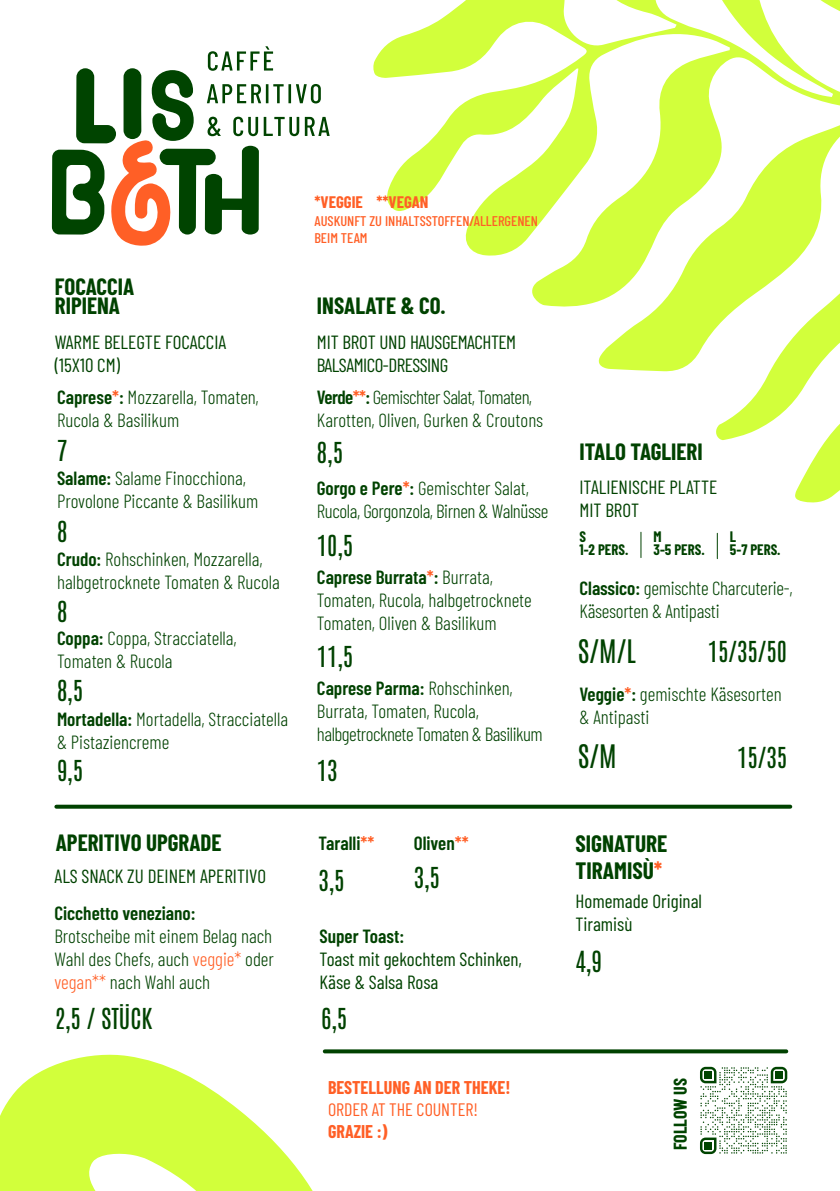
<style>
.page{position:relative;width:840px;height:1191px;background:#fff}
.page>*{position:absolute;margin:0;border:0;box-sizing:border-box;transform-origin:0 0}
.t1{font:27.6px "Antonio";color:#004200}
.t2{font:24.8px "Antonio";color:#004200}
.t3{font:24.6px "Antonio";color:#004200}
.t4{font:700 23.2px/27.8px "Barlow Condensed";color:#004200}
.t5{font:700 23px/19px "Barlow Condensed";color:#004200}
.t6{font:300 19px/22.8px "Barlow Condensed";color:#004200}
.t7{font:19px/22.8px "Barlow Condensed";color:#004200}
.t8{font:300 19px/22.8px "Barlow Condensed";letter-spacing:-.025em;color:#004200}
.t9{font:300 19px/22.8px "Barlow Condensed";letter-spacing:-.02em;color:#004200}
.t10{font:600 19px "Barlow Condensed";color:#004200}
.t11{font:19px/22.8px "Barlow Condensed";letter-spacing:-.025em;color:#004200}
.t12{font:700 18px "Barlow Condensed";color:#ff5f26}
.t13{font:18px "Barlow Condensed";color:#ff5f26}
.t14{font:700 18px "Barlow Condensed";color:#040}
.t15{font:700 16.4px "Barlow Condensed";color:#ff5f26}
.t16{font:700 14.8px/12.6px "Barlow Condensed";color:#004200}
.t17{font:500 14px/16.8px "Barlow Condensed";color:#ff5f26}
.s1{font-weight:600}
.s2{font-weight:600;color:#ff5f26}
.s3{color:#ff5f26}
</style>
<div class="page">
<svg style="left:372px;top:0;width:467px;height:809px"></svg>
<svg style="left:0;top:1049px;width:355px;height:142px;fill:#d2ff3b"></svg>
<svg style="left:52px;top:46px;width:277px;height:200px"></svg>
<svg style="left:56px;top:804px;width:733px;height:4px;background:#2c622c"></svg>
<svg style="left:640px;top:532px;width:1px;height:25px"></svg>
<svg style="left:716px;top:533px;width:1px;height:25px"></svg>
<svg style="left:700px;top:1066px;width:86px;height:88px"></svg>
<div style="left:704px;top:1071px;width:7px;height:7px;background:#040"></div>
<div style="left:775px;top:1071px;width:7px;height:7px;background:#040"></div>
<div style="left:704px;top:1142px;width:7px;height:7px;background:#040"></div>
<svg style="left:324px;top:1049px;width:461px;height:4px;background:#195419"></svg>
<p class="t5" style="left:55px;top:275px;width:81px">FOCACCIA<br>RIPIENA</p>
<p class="t7" style="left:55px;top:329px;width:173px">WARME BELEGTE FOCACCIA (15X10 CM)</p>
<p class="t6" style="left:57px;top:384px;width:203px"><span class="s1">Caprese</span><span class="s2">*</span><span class="s1">:</span> Mozzarella, Tomaten,<br>Rucola &amp; Basilikum</p>
<p class="t3" style="left:57px;top:433px;width:12px">7</p>
<p class="t6" style="left:57px;top:465px;width:203px"><span class="s1">Salame:</span> Salame Finocchiona,<br>Provolone Piccante &amp; Basilikum</p>
<p class="t3" style="left:57px;top:514px;width:12px">8</p>
<p class="t6" style="left:57px;top:546px;width:224px"><span class="s1">Crudo:</span> Rohschinken, Mozzarella, halbgetrocknete Tomaten &amp; Rucola</p>
<p class="t3" style="left:57px;top:594px;width:12px">8</p>
<p class="t6" style="left:57px;top:625px;width:181px"><span class="s1">Coppa:</span> Coppa, Stracciatella,<br>Tomaten &amp; Rucola</p>
<p class="t3" style="left:57px;top:673px;width:28px">8,5</p>
<p class="t6" style="left:57px;top:706px;width:232px"><span class="s1">Mortadella:</span> Mortadella, Stracciatella &amp; Pistaziencreme</p>
<p class="t3" style="left:57px;top:753px;width:28px">9,5</p>
<p class="t5" style="left:56px;top:832px;width:167px">APERITIVO UPGRADE</p>
<p class="t7" style="left:54px;top:863px;width:213px">ALS SNACK ZU DEINEM APERITIVO</p>
<p class="t10" style="left:54px;top:900px;width:143px">Cicchetto veneziano:</p>
<p class="t6" style="left:54px;top:923px;width:221px;text-align:justify">Brotscheibe mit einem Belag nach Wahl des Chefs, auch <span class="s3">veggie*</span> oder <span class="s3">vegan**</span> nach Wahl auch</p>
<p class="t15" style="left:314px;top:190px;width:115px">*VEGGIE **VEGAN</p>
<p class="t17" style="left:314px;top:211px;width:225px">AUSKUNFT ZU INHALTSSTOFFEN/ALLERGENEN<br>BEIM TEAM</p>
<p class="t5" style="left:317px;top:294px;width:130px">INSALATE &amp; CO.</p>
<p class="t11" style="left:317px;top:329px;width:201px">MIT BROT UND HAUSGEMACHTEM<br>BALSAMICO-DRESSING</p>
<p class="t6" style="left:317px;top:384px;width:228px"><span class="s1">Verde</span><span class="s2">**</span><span class="s1">:</span> Gemischter Salat, Tomaten,<br>Karotten, Oliven, Gurken &amp; Croutons</p>
<p class="t3" style="left:317px;top:435px;width:28px">8,5</p>
<p class="t9" style="left:317px;top:476px;width:233px"><span class="s1">Gorgo e Pere</span><span class="s2">*</span><span class="s1">:</span> Gemischter Salat,<br>Rucola, Gorgonzola, Birnen &amp; Walnüsse</p>
<p class="t3" style="left:317px;top:528px;width:38px">10,5</p>
<p class="t6" style="left:317px;top:564px;width:216px"><span class="s1">Caprese Burrata</span><span class="s2">*</span><span class="s1">:</span> Burrata,<br>Tomaten, Rucola, halbgetrocknete<br>Tomaten, Oliven &amp; Basilikum</p>
<p class="t3" style="left:317px;top:639px;width:38px">11,5</p>
<p class="t8" style="left:317px;top:676px;width:227px"><span class="s1">Caprese Parma:</span> Rohschinken,<br>Burrata, Tomaten, Rucola, halbgetrocknete Tomaten &amp; Basilikum</p>
<p class="t3" style="left:317px;top:753px;width:22px">13</p>
<p class="t10" style="left:318px;top:830px;width:57px">Taralli<span class="s3">**</span></p>
<p class="t3" style="left:318px;top:863px;width:28px">3,5</p>
<p class="t10" style="left:413px;top:830px;width:56px">Oliven<span class="s3">**</span></p>
<p class="t3" style="left:413px;top:860px;width:28px">3,5</p>
<p class="t10" style="left:319px;top:922px;width:86px">Super Toast:</p>
<p class="t7" style="left:319px;top:946px;width:204px">Toast mit gekochtem Schinken,<br>Käse &amp; Salsa Rosa</p>
<p class="t3" style="left:55px;top:1000px;width:99px">2,5 / STÜCK</p>
<p class="t3" style="left:321px;top:1000px;width:28px">6,5</p>
<p class="t12" style="left:328px;top:1075px;width:184px">BESTELLUNG AN DER THEKE!</p>
<p class="t13" style="left:328px;top:1096px;width:151px">ORDER AT THE COUNTER!</p>
<p class="t12" style="left:328px;top:1118px;width:61px">GRAZIE :)</p>
<p class="t5" style="left:579px;top:441px;width:125px">ITALO TAGLIERI</p>
<p class="t7" style="left:579px;top:474px;width:139px">ITALIENISCHE PLATTE<br>MIT BROT</p>
<p class="t16" style="left:579px;top:530px;width:50px">S<br>1-2 PERS.</p>
<p class="t16" style="left:653px;top:530px;width:53px">M<br>3-5 PERS.</p>
<p class="t16" style="left:729px;top:530px;width:52px">L<br>5-7 PERS.</p>
<p class="t6" style="left:579px;top:575px;width:214px"><span class="s1">Classico:</span> gemischte Charcuterie-,<br>Käsesorten &amp; Antipasti</p>
<h1 class="t1" style="left:578px;top:631px;width:59px">S/M/L</h1>
<p class="t3" style="left:707px;top:634px;width:80px">15/35/50</p>
<p class="t6" style="left:579px;top:681px;width:203px"><span class="s1">Veggie</span><span class="s2">*</span><span class="s1">:</span> gemischte Käsesorten &amp; Antipasti</p>
<h1 class="t1" style="left:578px;top:737px;width:40px">S/M</h1>
<p class="t3" style="left:736px;top:739px;width:51px">15/35</p>
<p class="t4" style="left:575px;top:828px;width:93px">SIGNATURE<br>TIRAMISÙ<span class="s3">*</span></p>
<p class="t7" style="left:575px;top:888px;width:128px">Homemade Original<br>Tiramisù</p>
<h2 class="t2" style="left:575px;top:943px;width:28px">4,9</h2>
<p class="t14" style="left:667px;top:1150px;width:74px;rotate:-90deg">FOLLOW US</p>
</div>
